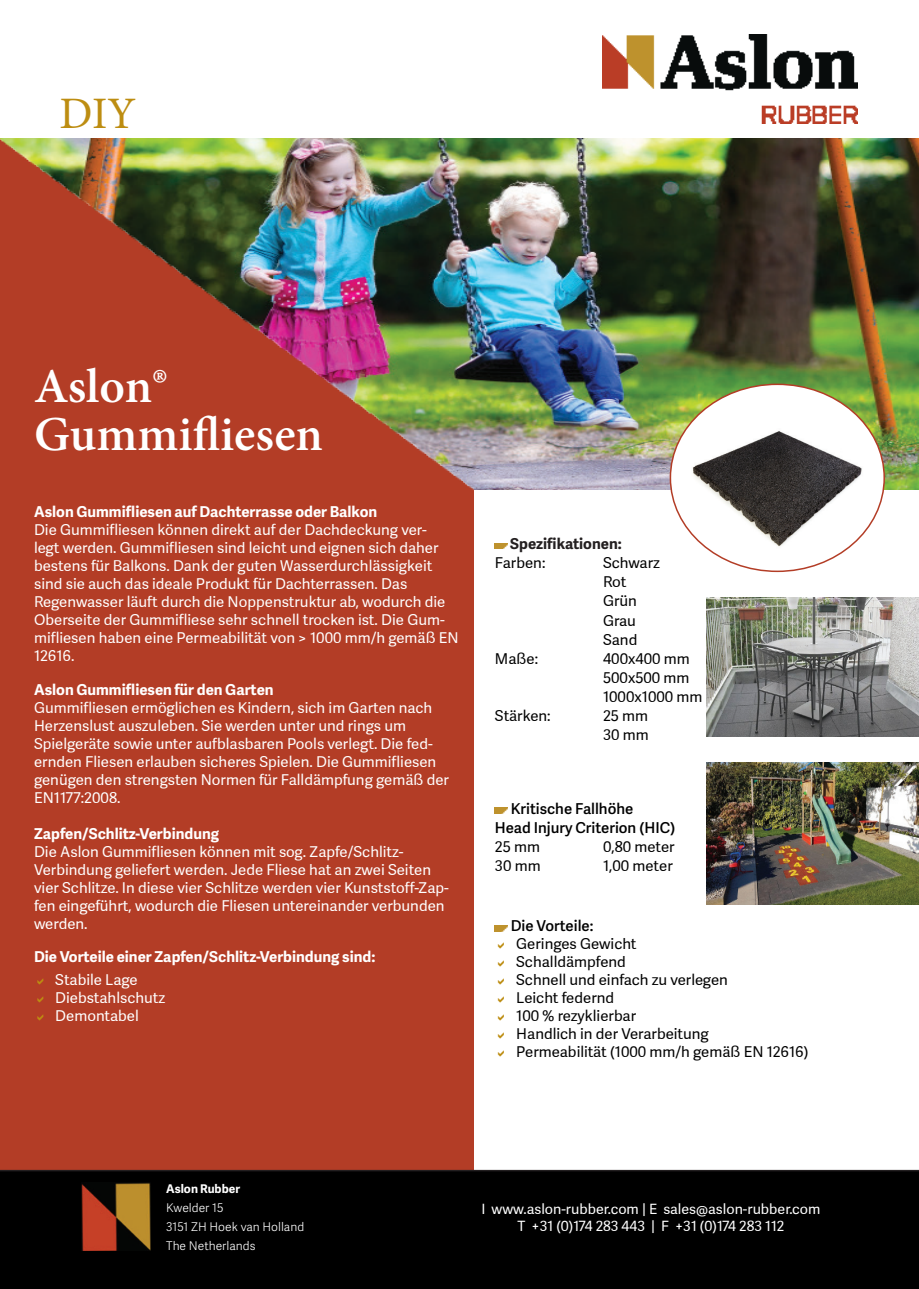
<style>
.page{position:relative;width:919px;height:1289px;background:#fff}
.page>*{position:absolute;margin:0;border:0;box-sizing:border-box;transform-origin:0 0}
.t1{font:700 48px/48px "Adobe Hebrew";color:#fff}
.t2{font:45px "Minion Pro";color:#bd8d11}
.t3{font:15px/18px "Adelle Sans";color:#fff}
.t4{font:15px/19.2px "Adelle Sans";color:#000}
.t5{font:700 15px "Adelle Sans";color:#fff}
.t6{font:600 15px/19.2px "Adelle Sans";color:#000}
.t7{font:700 15px "Adelle Sans";color:#231f20}
.t8{font:14.25px/17.1px "Adelle Sans";color:#fff;text-align:center}
.t9{font:300 12px/19.2px "Adelle Sans";color:#fff}
.t10{font:700 12px "Adelle Sans";color:#fff}
</style>
<div class="page">
<img style="left:473px;top:138px;width:445px;height:351px">
<img style="left:0;top:138px;width:473px;height:1031px">
<img style="left:706px;top:597px;width:212px;height:139px">
<img style="left:706px;top:762px;width:212px;height:142px">
<svg style="left:495px;top:543px;width:12px;height:6px"></svg>
<svg style="left:495px;top:807px;width:12px;height:6px"></svg>
<svg style="left:495px;top:925px;width:12px;height:6px"></svg>
<div style="left:0;top:1169px;width:918px;height:119px;background:#000"></div>
<img style="left:82px;top:1182px;width:68px;height:68px">
<img style="left:602px;top:34px;width:255px;height:89px">
<div style="left:670px;top:384px;width:214px;height:187px;background:#fff;border-radius:50%"></div>
<img style="left:689px;top:404px;width:176px;height:158px">
<svg style="left:37px;top:978px;width:6px;height:6px"></svg>
<svg style="left:37px;top:996px;width:6px;height:6px"></svg>
<svg style="left:37px;top:1014px;width:6px;height:6px"></svg>
<h2 class="t2" style="left:60px;top:84px;width:78px">DIY</h2>
<h1 class="t1" style="left:34px;top:362px;width:290px">Aslon®<br>Gummifliesen</h1>
<p class="t5" style="left:34px;top:502px;width:345px">Aslon Gummifliesen auf Dachterrasse oder Balkon</p>
<p class="t3" style="left:34px;top:520px;width:426px">Die Gummifliesen können direkt auf der Dachdeckung ver-<br>legt werden. Gummifliesen sind leicht und eignen sich daher bestens für Balkons. Dank der guten Wasserdurchlässigkeit sind sie auch das ideale Produkt für Dachterrassen. Das Regenwasser läuft durch die Noppenstruktur ab, wodurch die Oberseite der Gummifliese sehr schnell trocken ist. Die Gum&shy;mifliesen haben eine Permeabilität von &gt; 1000 mm/h gemäß EN 12616.</p>
<p class="t5" style="left:34px;top:680px;width:241px">Aslon Gummifliesen für den Garten</p>
<p class="t3" style="left:34px;top:698px;width:416px">Gummifliesen ermöglichen es Kindern, sich im Garten nach Herzenslust auszuleben. Sie werden unter und rings um Spielgeräte sowie unter aufblasbaren Pools verlegt. Die fed&shy;ernden Fliesen erlauben sicheres Spielen. Die Gummifliesen genügen den strengsten Normen für Falldämpfung gemäß der EN1177:2008.</p>
<p class="t5" style="left:34px;top:824px;width:187px">Zapfen/Schlitz-Verbindung</p>
<p class="t3" style="left:34px;top:842px;width:416px">Die Aslon Gummifliesen können mit sog. Zapfe/Schlitz-Verbindung geliefert werden. Jede Fliese hat an zwei Seiten vier Schlitze. In diese vier Schlitze werden vier Kunststoff-Zap&shy;fen eingeführt, wodurch die Fliesen untereinander verbunden werden.</p>
<p class="t5" style="left:34px;top:947px;width:343px">Die Vorteile einer Zapfen/Schlitz-Verbindung sind:</p>
<p class="t3" style="left:55px;top:971px;width:112px">Stabile Lage<br>Diebstahlschutz<br>Demontabel</p>
<p class="t7" style="left:510px;top:535px;width:113px">Spezifikationen:</p>
<p class="t4" style="left:495px;top:553px;width:52px">Farben:</p>
<p class="t4" style="left:603px;top:553px;width:58px">Schwarz<br>Rot<br>Grün<br>Grau<br>Sand</p>
<p class="t4" style="left:495px;top:649px;width:45px">Maße:</p>
<p class="t4" style="left:603px;top:649px;width:101px">400x400 mm<br>500x500 mm<br>1000x1000 mm</p>
<p class="t4" style="left:495px;top:706px;width:57px">Stärken:</p>
<p class="t4" style="left:603px;top:706px;width:47px">25 mm<br>30 mm</p>
<p class="t6" style="left:495px;top:798px;width:182px;text-indent:16px">Kritische Fallhöhe<br>Head Injury Criterion (HIC)</p>
<p class="t4" style="left:495px;top:837px;width:47px">25 mm</p>
<p class="t4" style="left:603px;top:837px;width:73px">0,80 meter</p>
<p class="t4" style="left:495px;top:856px;width:47px">30 mm</p>
<p class="t4" style="left:603px;top:856px;width:71px">1,00 meter</p>
<p class="t6" style="left:510px;top:916px;width:84px">Die Vorteile:</p>
<p class="t4" style="left:516px;top:935px;width:294px;line-height:18px">Geringes Gewicht<br>Schalldämpfend<br>Schnell und einfach zu verlegen<br>Leicht federnd<br>100 % rezyklierbar<br>Handlich in der Verarbeitung<br>Permeabilität (1000 mm/h gemäß EN 12616)</p>
<p class="t10" style="left:166px;top:1181px;width:75px">Aslon Rubber</p>
<p class="t9" style="left:166px;top:1198px;width:139px">Kwelder 15<br>3151 ZH Hoek van Holland<br>The Netherlands</p>
<p class="t8" style="left:481px;top:1200px;width:340px">I www.aslon-rubber.com | E sales@aslon-rubber.com<br>T +31 (0)174 283 443 | F +31 (0)174 283 112</p>
</div>
